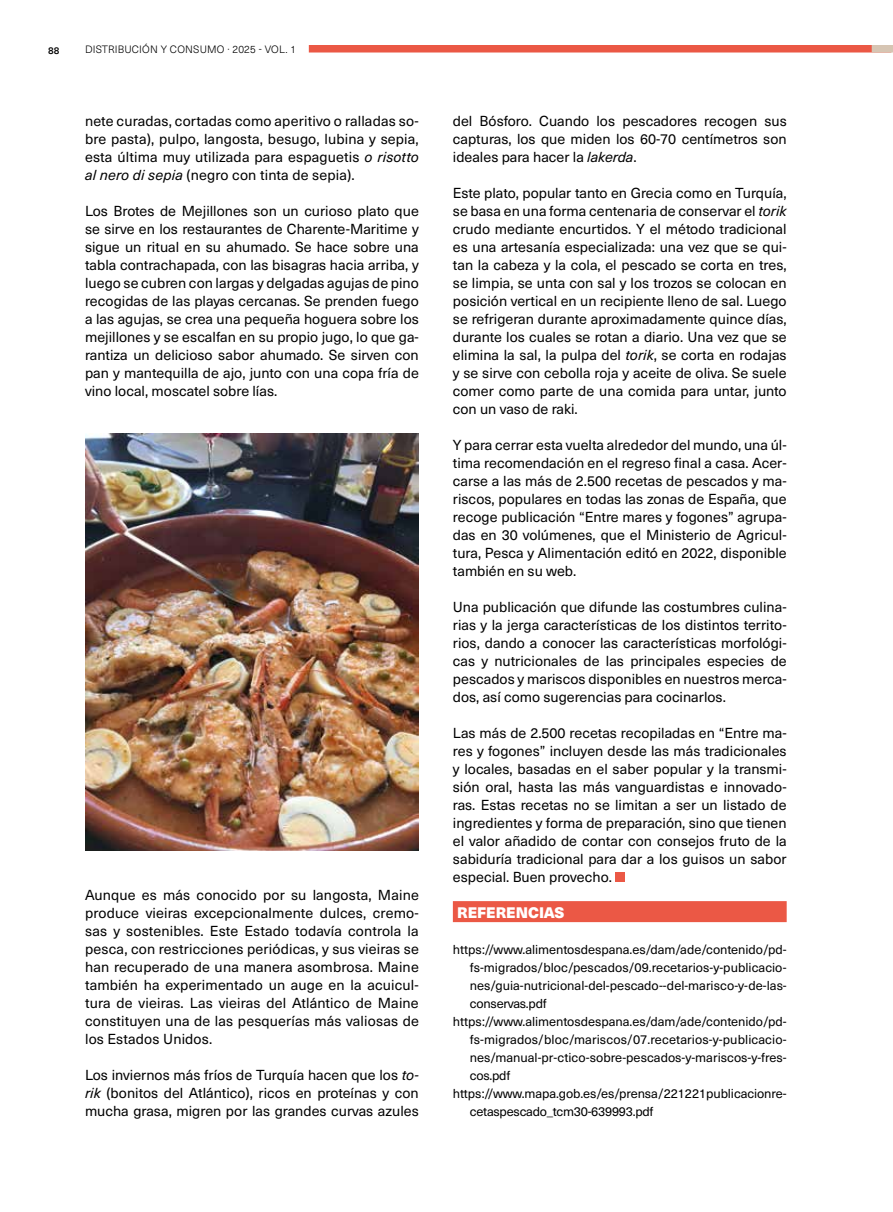
<style>
.page{position:relative;width:893px;height:1212px;background:#fff}
.page>*{position:absolute;margin:0;border:0;box-sizing:border-box;transform-origin:0 0}
.t1{font:900 15px "Neue Haas Unica";color:#fff}
.t2{font:14.25px/18px "Neue Haas Unica";color:#000;text-align:justify}
.t3{font:12.75px "Neue Haas Unica";color:#000}
.t4{font:12.75px "Neue Haas Unica";letter-spacing:-.02em;color:#000}
.t5{font:300 10.5px "Neue Haas Unica";letter-spacing:.02em;color:#000}
.t6{font:500 9.75px "Neue Haas Unica";color:#000}
.s1{font-style:italic}
</style>
<div class="page">
<div style="left:309px;top:45px;width:582px;height:8px;background:#eb5845"></div>
<div style="left:453px;top:901px;width:334px;height:21px;background:#eb5845"></div>
<div style="left:615px;top:872px;width:10px;height:10px;background:#eb5845"></div>
<img style="left:85px;top:434px;width:334px;height:416px">
<div style="left:872px;top:45px;width:21px;height:8px;background:#d6c5b3"></div>
<p class="t6" style="left:48px;top:43px;width:13px">88</p>
<p class="t5" style="left:85px;top:41px;width:213px">DISTRIBUCIÓN Y CONSUMO · 2025 - VOL. 1</p>
<p class="t2" style="left:85px;top:111px;width:335px">nete curadas, cortadas como aperitivo o ralladas so&shy;bre pasta), pulpo, langosta, besugo, lubina y sepia, esta última muy utilizada para espaguetis <span class="s1">o risotto al nero di sepia</span> (negro con tinta de sepia).</p>
<p class="t2" style="left:85px;top:201px;width:335px">Los Brotes de Mejillones son un curioso plato que se sirve en los restaurantes de Charente-Maritime y sigue un ritual en su ahumado. Se hace sobre una tabla contrachapada, con las bisagras hacia arriba, y luego se cubren con largas y delgadas agujas de pino recogidas de las playas cercanas. Se prenden fuego a las agujas, se crea una pequeña hoguera sobre los mejillones y se escalfan en su propio jugo, lo que ga&shy;rantiza un delicioso sabor ahumado. Se sirven con pan y mantequilla de ajo, junto con una copa fría de vino local, moscatel sobre lías.</p>
<p class="t2" style="left:85px;top:885px;width:335px">Aunque es más conocido por su langosta, Maine produce vieiras excepcionalmente dulces, cremo&shy;sas y sostenibles. Este Estado todavía controla la pesca, con restricciones periódicas, y sus vieiras se han recuperado de una manera asombrosa. Maine también ha experimentado un auge en la acuicul&shy;tura de vieiras. Las vieiras del Atlántico de Maine constituyen una de las pesquerías más valiosas de los Estados Unidos.</p>
<p class="t2" style="left:85px;top:1065px;width:335px">Los inviernos más fríos de Turquía hacen que los <span class="s1">to&shy;rik</span> (bonitos del Atlántico), ricos en proteínas y con mucha grasa, migren por las grandes curvas azules</p>
<p class="t2" style="left:453px;top:111px;width:335px">del Bósforo. Cuando los pescadores recogen sus capturas, los que miden los 60-70 centímetros son ideales para hacer la <span class="s1">lakerda</span>.</p>
<p class="t2" style="left:453px;top:183px;width:335px">Este plato, popular tanto en Grecia como en Turquía, se basa en una forma centenaria de conservar el <span class="s1">torik </span>crudo mediante encurtidos. Y el método tradicional es una artesanía especializada: una vez que se qui&shy;tan la cabeza y la cola, el pescado se corta en tres, se limpia, se unta con sal y los trozos se colocan en posición vertical en un recipiente lleno de sal. Luego se refrigeran durante aproximadamente quince días, durante los cuales se rotan a diario. Una vez que se elimina la sal, la pulpa del <span class="s1">torik</span>, se corta en rodajas y se sirve con cebolla roja y aceite de oliva. Se suele comer como parte de una comida para untar, junto con un vaso de raki.</p>
<p class="t2" style="left:453px;top:435px;width:335px">Y para cerrar esta vuelta alrededor del mundo, una úl&shy;tima recomendación en el regreso final a casa. Acer&shy;carse a las más de 2.500 recetas de pescados y ma&shy;riscos, populares en todas las zonas de España, que recoge publicación “Entre mares y fogones” agrupa&shy;das en 30 volúmenes, que el Ministerio de Agricul&shy;tura, Pesca y Alimentación editó en 2022, disponible también en su web.</p>
<p class="t2" style="left:453px;top:597px;width:335px">Una publicación que difunde las costumbres culina&shy;rias y la jerga características de los distintos territo&shy;rios, dando a conocer las características morfológi&shy;cas y nutricionales de las principales especies de pescados y mariscos disponibles en nuestros merca&shy;dos, así como sugerencias para cocinarlos.</p>
<p class="t2" style="left:453px;top:723px;width:335px">Las más de 2.500 recetas recopiladas en “Entre ma&shy;res y fogones” incluyen desde las más tradicionales y locales, basadas en el saber popular y la transmi&shy;sión oral, hasta las más vanguardistas e innovado&shy;ras. Estas recetas no se limitan a ser un listado de ingredientes y forma de preparación, sino que tienen el valor añadido de contar con consejos fruto de la sabiduría tradicional para dar a los guisos un sabor especial. Buen provecho.</p>
<p class="t1" style="left:457px;top:901px;width:109px">REFERENCIAS</p>
<p class="t3" style="left:453px;top:940px;width:335px">https://www.alimentosdespana.es/dam/ade/contenido/pd-</p>
<p class="t3" style="left:470px;top:958px;width:318px">fs-migrados/bloc/pescados/09.recetarios-y-publicacio-</p>
<p class="t3" style="left:470px;top:976px;width:318px">nes/guia-nutricional-del-pescado--del-marisco-y-de-las-</p>
<p class="t4" style="left:470px;top:994px;width:78px">conservas.pdf</p>
<p class="t3" style="left:453px;top:1012px;width:335px">https://www.alimentosdespana.es/dam/ade/contenido/pd-</p>
<p class="t3" style="left:470px;top:1030px;width:318px">fs-migrados/bloc/mariscos/07.recetarios-y-publicacio-</p>
<p class="t3" style="left:470px;top:1048px;width:318px">nes/manual-pr-ctico-sobre-pescados-y-mariscos-y-fres-</p>
<p class="t3" style="left:470px;top:1066px;width:42px">cos.pdf</p>
<p class="t3" style="left:453px;top:1084px;width:335px">https://www.mapa.gob.es/es/prensa/221221publicacionre-</p>
<p class="t4" style="left:470px;top:1102px;width:185px">cetaspescado_tcm30-639993.pdf</p>
</div>
